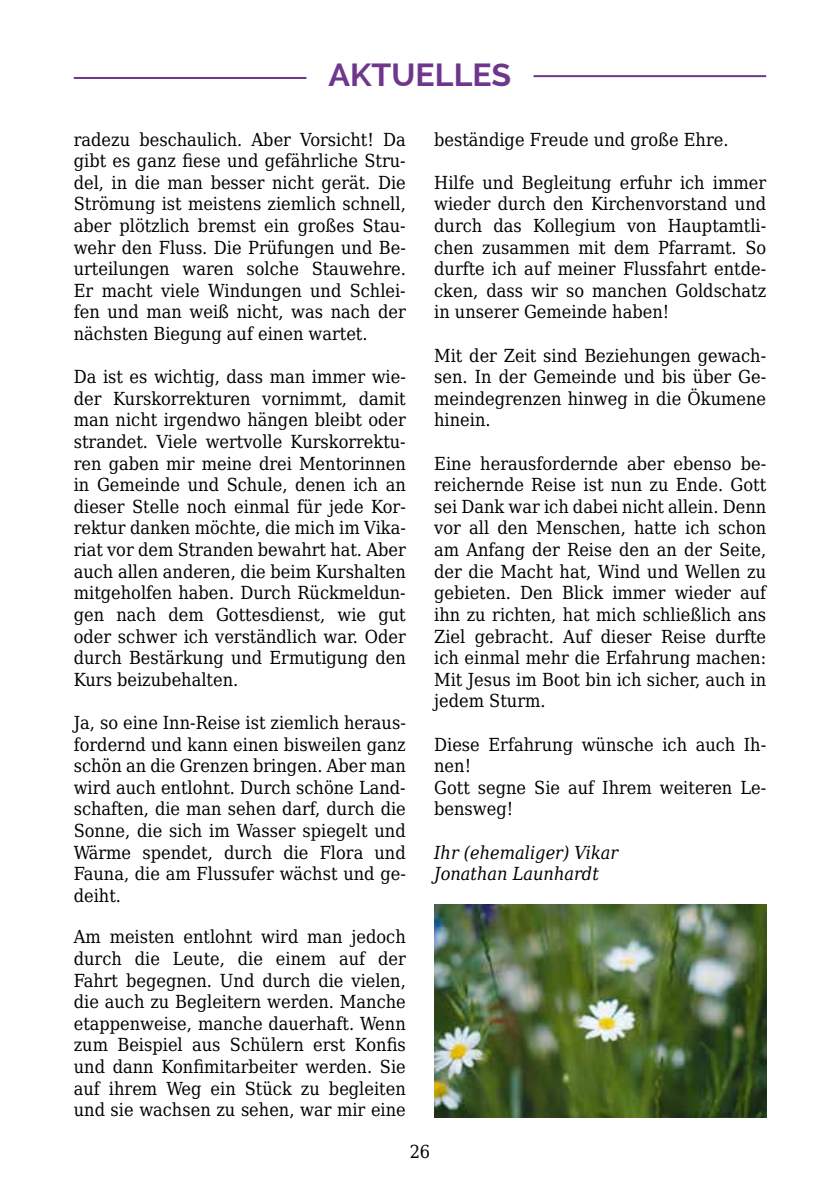
<style>
.page{position:relative;width:840px;height:1191px;background:#fff}
.page>*{position:absolute;margin:0;border:0;box-sizing:border-box;transform-origin:0 0}
.t1{font:700 32px "Raleway";color:#6e368c}
.t2{font:18px/21.6px "DejaVu Serif Condensed";color:#000;text-align:justify}
.t3{font:italic 18px/21.6px "DejaVu Serif Condensed";color:#000}
</style>
<div class="page">
<hr style="left:74px;top:77px;width:232px;height:2px;background:#6e368c">
<hr style="left:533px;top:75px;width:232px;height:2px;background:#6e368c">
<img style="left:434px;top:904px;width:331px;height:213px">
<h1 class="t1" style="left:328px;top:57px;width:184px">AKTUELLES</h1>
<p class="t2" style="left:74px;top:127px;width:333px">radezu beschaulich. Aber Vorsicht! Da gibt es ganz fiese und gefährliche Stru&shy;del, in die man besser nicht gerät. Die Strömung ist meistens ziemlich schnell, aber plötzlich bremst ein großes Stau&shy;wehr den Fluss. Die Prüfungen und Be&shy;urteilungen waren solche Stauwehre.<br>Er macht viele Windungen und Schlei&shy;fen und man weiß nicht, was nach der nächsten Biegung auf einen wartet.</p>
<p class="t2" style="left:74px;top:364px;width:333px">Da ist es wichtig, dass man immer wie&shy;der Kurskorrekturen vornimmt, damit man nicht irgendwo hängen bleibt oder strandet. Viele wertvolle Kurskorrektu&shy;ren gaben mir meine drei Mentorinnen in Gemeinde und Schule, denen ich an dieser Stelle noch einmal für jede Kor&shy;rektur danken möchte, die mich im Vika&shy;riat vor dem Stranden bewahrt hat. Aber auch allen anderen, die beim Kurshalten mitgeholfen haben. Durch Rückmeldun&shy;gen nach dem Gottesdienst, wie gut oder schwer ich verständlich war. Oder durch Bestärkung und Ermutigung den Kurs beizubehalten.</p>
<p class="t2" style="left:74px;top:710px;width:333px">Ja, so eine Inn-Reise ist ziemlich heraus&shy;fordernd und kann einen bisweilen ganz schön an die Grenzen bringen. Aber man wird auch entlohnt. Durch schöne Land&shy;schaften, die man sehen darf, durch die Sonne, die sich im Wasser spiegelt und Wärme spendet, durch die Flora und Fauna, die am Flussufer wächst und ge&shy;deiht.</p>
<p class="t2" style="left:74px;top:924px;width:333px">Am meisten entlohnt wird man jedoch durch die Leute, die einem auf der Fahrt begegnen. Und durch die vielen, die auch zu Begleitern werden. Manche etappenweise, manche dauerhaft. Wenn zum Beispiel aus Schülern erst Konfis und dann Konfimitarbeiter werden. Sie auf ihrem Weg ein Stück zu begleiten und sie wachsen zu sehen, war mir eine</p>
<p class="t2" style="left:434px;top:127px;width:296px">beständige Freude und große Ehre.</p>
<p class="t2" style="left:434px;top:170px;width:333px">Hilfe und Begleitung erfuhr ich immer wieder durch den Kirchenvorstand und durch das Kollegium von Hauptamtli&shy;chen zusammen mit dem Pfarramt. So durfte ich auf meiner Flussfahrt entde&shy;cken, dass wir so manchen Goldschatz in unserer Gemeinde haben!</p>
<p class="t2" style="left:434px;top:343px;width:333px">Mit der Zeit sind Beziehungen gewach&shy;sen. In der Gemeinde und bis über Ge&shy;meindegrenzen hinweg in die Ökumene hinein.</p>
<p class="t2" style="left:434px;top:451px;width:333px">Eine herausfordernde aber ebenso be&shy;reichernde Reise ist nun zu Ende. Gott sei Dank war ich dabei nicht allein. Denn vor all den Menschen, hatte ich schon am Anfang der Reise den an der Seite, der die Macht hat, Wind und Wellen zu gebieten. Den Blick immer wieder auf ihn zu richten, hat mich schließlich ans Ziel gebracht. Auf dieser Reise durfte ich einmal mehr die Erfahrung machen:<br>Mit Jesus im Boot bin ich sicher, auch in jedem Sturm.</p>
<p class="t2" style="left:434px;top:731px;width:333px;text-align:left">Diese Erfahrung wünsche ich auch Ih&shy;nen!<br>Gott segne Sie auf Ihrem weiteren Le&shy;bensweg!</p>
<p class="t3" style="left:434px;top:840px;width:185px">Ihr (ehemaliger) Vikar<br>Jonathan Launhardt</p>
<p class="t2" style="left:409px;top:1139px;width:22px">26</p>
</div>
